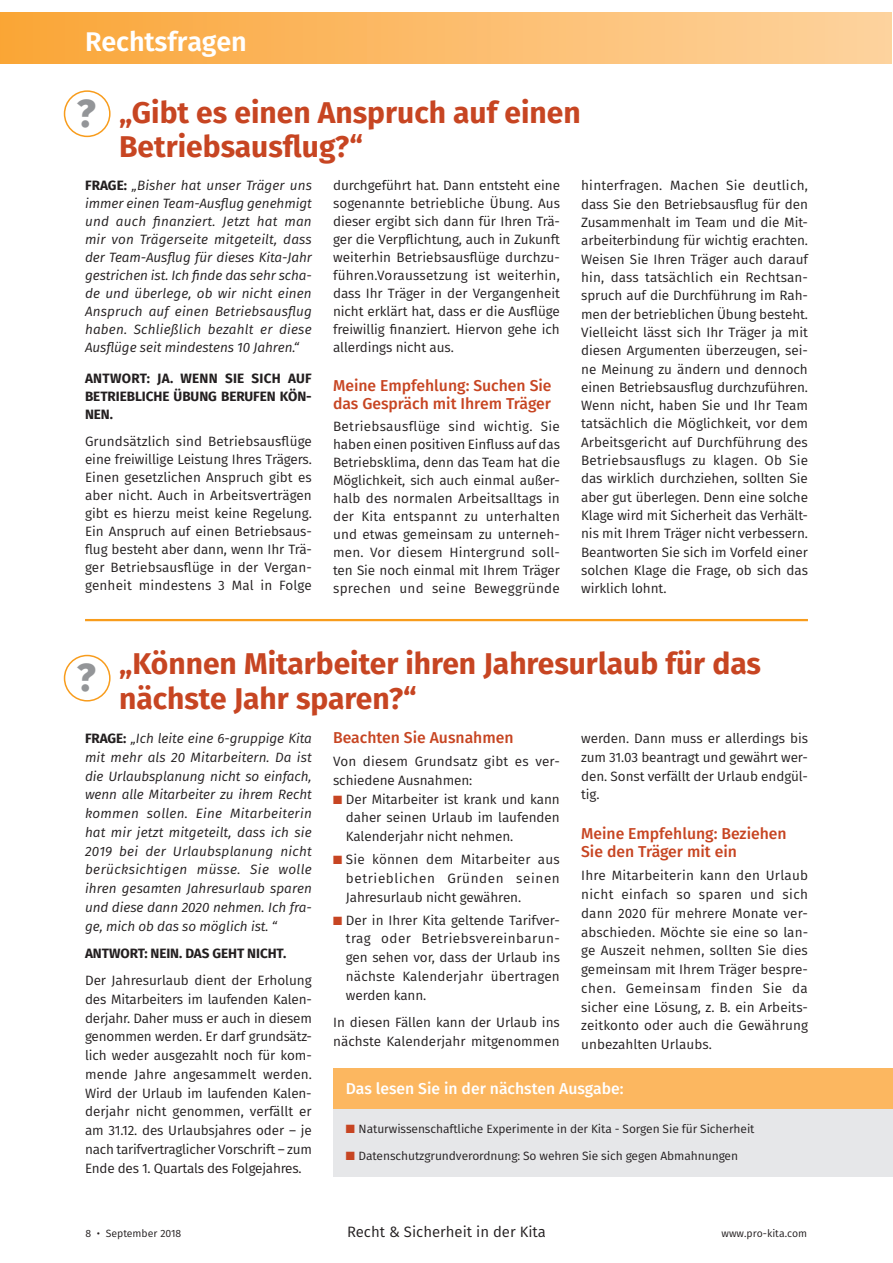
<style>
.page{position:relative;width:893px;height:1263px;background:#fff}
.page>*{position:absolute;margin:0;border:0;box-sizing:border-box;transform-origin:0 0}
.t1{font:800 39px "Fira Sans";color:#939598}
.t2{font:700 30px/35.2px "Fira Sans";color:#c74522}
.t3{font:600 27px "Fira Sans";letter-spacing:-.005em;color:#fff}
.t4{font:500 15.75px/18.8px "Fira Sans";color:#c74522}
.t5{font:500 15.75px "Fira Sans";color:#fff}
.t6{font:15px "Fira Sans";color:#231f20}
.t7{font:13.5px/18.8px "Fira Sans";letter-spacing:-.005em;color:#231f20;text-align:justify}
.t8{font:italic 13.5px/18.8px "Fira Sans";letter-spacing:-.005em;color:#231f20;text-align:justify}
.t9{font:700 13.5px/18px "Fira Sans";letter-spacing:-.005em;color:#231f20;text-align:justify}
.t10{font:12px "Fira Sans";letter-spacing:-.005em;color:#231f20}
.t11{font:10.5px "Fira Sans";color:#231f20}
.s1{font-weight:700;font-style:normal}
.s2{color:#c74522}
</style>
<div class="page">
<div style="left:0;top:13px;width:892px;height:51px;background:linear-gradient(to right,#faa537,#fed39f)"></div>
<div style="left:64px;top:655px;width:47px;height:46px;border:2px solid #f89c1c;border-radius:50%"></div>
<div style="left:64px;top:90px;width:47px;height:47px;border:2px solid #f89c1c;border-radius:50%"></div>
<hr style="left:85px;top:619px;width:723px;height:2px;background:#f89c1c">
<div style="left:333px;top:1109px;width:560px;height:68px;background:#e6e7e9"></div>
<div style="left:333px;top:1068px;width:560px;height:41px;background:#fcb760"></div>
<h3 class="t3" style="left:85px;top:19px;width:163px">Rechtsfragen</h3>
<h2 class="t2" style="left:119px;top:93px;width:463px;line-height:34.5px">„Gibt es einen Anspruch auf einen<br>Betriebsausflug?“</h2>
<p class="t8" style="left:85px;top:176px;width:228px;line-height:18px"><span class="s1">FRAGE:</span> „Bisher hat unser Träger uns immer einen Team-Ausflug genehmigt und auch finanziert. Jetzt hat man mir von Trägerseite mitgeteilt, dass der Team-Ausflug für dieses Kita-Jahr gestrichen ist. Ich finde das sehr scha&shy;de und überlege, ob wir nicht einen Anspruch auf einen Betriebsausflug haben. Schließlich bezahlt er diese Ausflüge seit mindestens 10 Jahren.“</p>
<p class="t9" style="left:85px;top:369px;width:228px">ANTWORT: JA. WENN SIE SICH AUF BETRIEBLICHE ÜBUNG BERUFEN KÖN-NEN.</p>
<p class="t7" style="left:85px;top:432px;width:228px;line-height:18px">Grundsätzlich sind Betriebsausflüge eine freiwillige Leistung Ihres Trägers.<br>Einen gesetzlichen Anspruch gibt es aber nicht. Auch in Arbeitsverträgen gibt es hierzu meist keine Regelung.<br>Ein Anspruch auf einen Betriebsaus&shy;flug besteht aber dann, wenn Ihr Trä&shy;ger Betriebsausflüge in der Vergan&shy;genheit mindestens 3 Mal in Folge</p>
<h1 class="t1" style="left:77px;top:79px;width:21px">?</h1>
<p class="t7" style="left:333px;top:176px;width:228px;line-height:18px">durchgeführt hat. Dann entsteht eine sogenannte betriebliche Übung. Aus dieser ergibt sich dann für Ihren Trä&shy;ger die Verpflichtung, auch in Zukunft weiterhin Betriebsausflüge durchzu&shy;führen.Voraussetzung ist weiterhin, dass Ihr Träger in der Vergangenheit nicht erklärt hat, dass er die Ausflüge freiwillig finanziert. Hiervon gehe ich allerdings nicht aus.</p>
<p class="t4" style="left:333px;top:376px;width:220px;line-height:18px">Meine Empfehlung: Suchen Sie das Gespräch mit Ihrem Träger</p>
<p class="t7" style="left:333px;top:417px;width:228px;line-height:18px">Betriebsausflüge sind wichtig. Sie haben einen positiven Einfluss auf das Betriebsklima, denn das Team hat die Möglichkeit, sich auch einmal außer&shy;halb des normalen Arbeitsalltags in der Kita entspannt zu unterhalten und etwas gemeinsam zu unterneh&shy;men. Vor diesem Hintergrund soll&shy;ten Sie noch einmal mit Ihrem Träger sprechen und seine Beweggründe</p>
<p class="t7" style="left:581px;top:176px;width:228px;line-height:18.3px">hinterfragen. Machen Sie deutlich, dass Sie den Betriebsausflug für den Zusammenhalt im Team und die Mit&shy;arbeiterbindung für wichtig erachten.<br>Weisen Sie Ihren Träger auch darauf hin, dass tatsächlich ein Rechtsan&shy;spruch auf die Durchführung im Rah&shy;men der betrieblichen Übung besteht.<br>Vielleicht lässt sich Ihr Träger ja mit diesen Argumenten überzeugen, sei&shy;ne Meinung zu ändern und dennoch einen Betriebsausflug durchzuführen.<br>Wenn nicht, haben Sie und Ihr Team tatsächlich die Möglichkeit, vor dem Arbeitsgericht auf Durchführung des Betriebsausflugs zu klagen. Ob Sie das wirklich durchziehen, sollten Sie aber gut überlegen. Denn eine solche Klage wird mit Sicherheit das Verhält&shy;nis mit Ihrem Träger nicht verbessern.<br>Beantworten Sie sich im Vorfeld einer solchen Klage die Frage, ob sich das wirklich lohnt.</p>
<h2 class="t2" style="left:119px;top:644px;width:643px">„Können Mitarbeiter ihren Jahresurlaub für das nächste Jahr sparen?“</h2>
<p class="t8" style="left:85px;top:729px;width:228px"><span class="s1">FRAGE:</span> „Ich leite eine 6-gruppige Kita mit mehr als 20 Mitarbeitern. Da ist die Urlaubsplanung nicht so einfach, wenn alle Mitarbeiter zu ihrem Recht kommen sollen. Eine Mitarbeiterin hat mir jetzt mitgeteilt, dass ich sie 2019 bei der Urlaubsplanung nicht berücksichtigen müsse. Sie wolle ihren gesamten Jahresurlaub sparen und diese dann 2020 nehmen. Ich fra&shy;ge, mich ob das so möglich ist. “</p>
<p class="t9" style="left:85px;top:943px;width:203px">ANTWORT: NEIN. DAS GEHT NICHT.</p>
<p class="t7" style="left:85px;top:971px;width:228px">Der Jahresurlaub dient der Erholung des Mitarbeiters im laufenden Kalen&shy;derjahr. Daher muss er auch in diesem genommen werden. Er darf grundsätz&shy;lich weder ausgezahlt noch für kom&shy;mende Jahre angesammelt werden.<br>Wird der Urlaub im laufenden Kalen&shy;derjahr nicht genommen, verfällt er am 31.12. des Urlaubsjahres oder – je nach tarifvertraglicher Vorschrift – zum Ende des 1. Quartals des Folgejahres.</p>
<h1 class="t1" style="left:77px;top:644px;width:21px">?</h1>
<p class="t4" style="left:333px;top:727px;width:182px">Beachten Sie Ausnahmen</p>
<p class="t7" style="left:333px;top:752px;width:228px">Von diesem Grundsatz gibt es ver&shy;schiedene Ausnahmen:</p>
<p class="t7" style="left:346px;top:789px;width:215px;text-indent:-13px"><span class="s2">■</span> Der Mitarbeiter ist krank und kann daher seinen Urlaub im laufenden Kalenderjahr nicht nehmen.</p>
<p class="t7" style="left:346px;top:850px;width:216px;text-indent:-13px"><span class="s2">■</span> Sie können dem Mitarbeiter aus betrieblichen Gründen seinen Jahresurlaub nicht gewähren.</p>
<p class="t7" style="left:346px;top:910px;width:216px;text-indent:-13px"><span class="s2">■</span> Der in Ihrer Kita geltende Tarifver&shy;trag oder Betriebsvereinbarun&shy;gen sehen vor, dass der Urlaub ins nächste Kalenderjahr übertragen werden kann.</p>
<p class="t7" style="left:333px;top:1012px;width:228px">In diesen Fällen kann der Urlaub ins nächste Kalenderjahr mitgenommen</p>
<p class="t7" style="left:581px;top:729px;width:228px">werden. Dann muss er allerdings bis zum 31.03 beantragt und gewährt wer&shy;den. Sonst verfällt der Urlaub endgül&shy;tig.</p>
<p class="t4" style="left:581px;top:823px;width:207px">Meine Empfehlung: Beziehen<br>Sie den Träger mit ein</p>
<p class="t7" style="left:581px;top:866px;width:228px">Ihre Mitarbeiterin kann den Urlaub nicht einfach so sparen und sich dann 2020 für mehrere Monate ver&shy;abschieden. Möchte sie eine so lan&shy;ge Auszeit nehmen, sollten Sie dies gemeinsam mit Ihrem Träger bespre&shy;chen. Gemeinsam finden Sie da sicher eine Lösung, z. B. ein Arbeits&shy;zeitkonto oder auch die Gewährung unbezahlten Urlaubs.</p>
<p class="t5" style="left:346px;top:1076px;width:279px">Das lesen Sie in der nächsten Ausgabe:</p>
<p class="t10" style="left:346px;top:1120px;width:410px"><span class="s2">■</span> Naturwissenschaftliche Experimente in der Kita - Sorgen Sie für Sicherheit</p>
<p class="t10" style="left:346px;top:1147px;width:394px"><span class="s2">■</span> Datenschutzgrundverordnung: So wehren Sie sich gegen Abmahnungen</p>
<p class="t11" style="left:85px;top:1225px;width:97px">8 • September 2018</p>
<p class="t6" style="left:347px;top:1220px;width:200px">Recht &amp; Sicherheit in der Kita</p>
<p class="t11" style="left:722px;top:1225px;width:87px">www.pro-kita.com</p>
</div>
